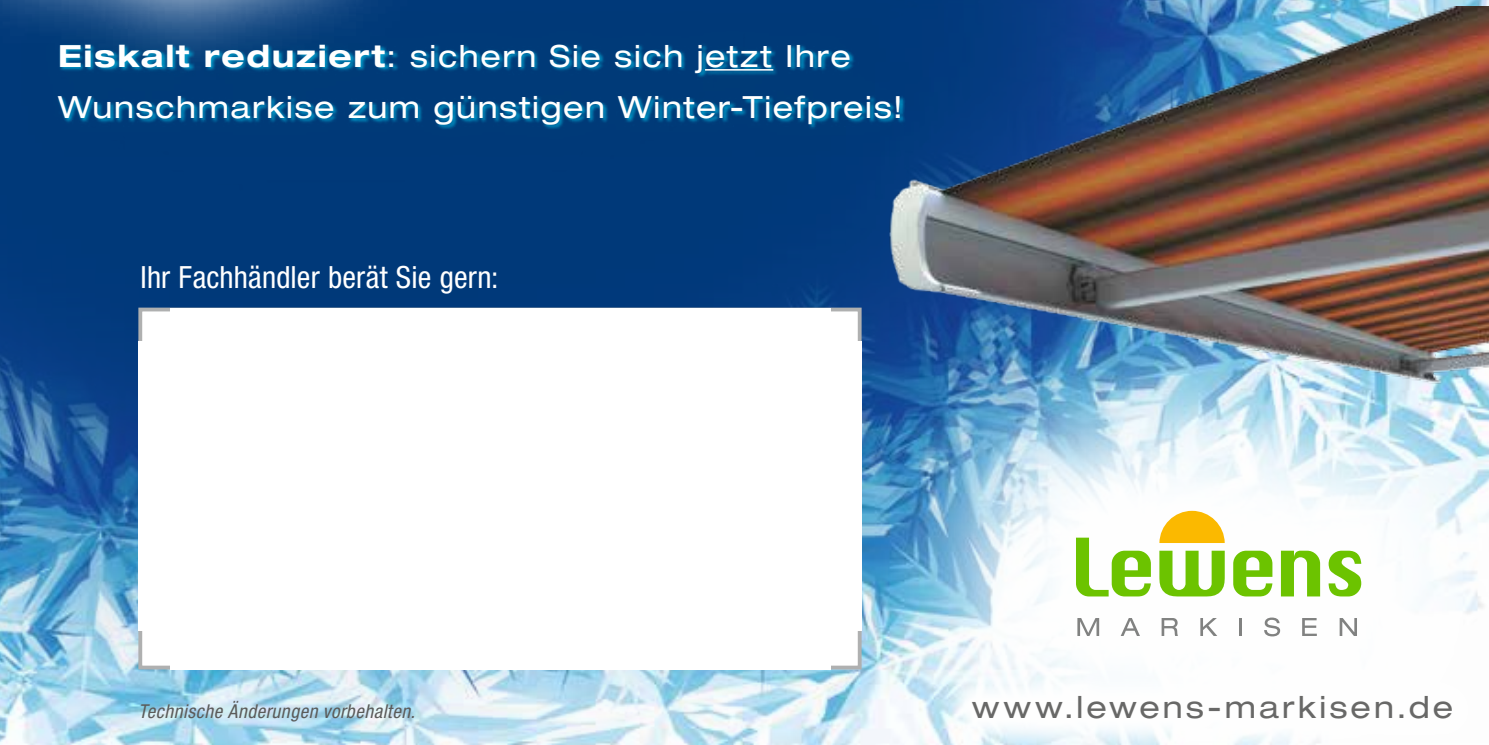
<style>
.page{position:relative;width:1489px;height:745px;background:#fff}
.page>*{position:absolute;margin:0;border:0;box-sizing:border-box;transform-origin:0 0}
.t1{font:expanded 30.5px/51px "Helvetica Neue LT Pro";letter-spacing:.055em;color:#fff}
.t2{font:condensed 30.5px "Helvetica Neue LT Pro";letter-spacing:.005em;color:#fff}
.t3{font:expanded 30.5px "Helvetica Neue LT Pro";letter-spacing:.105em;color:#686867}
.t4{font:italic condensed 19.25px "Helvetica Neue LT Pro";letter-spacing:.025em;color:#5b5b5a}
.s1{font-weight:700}
</style>
<div class="page">
<img style="left:0;top:0;width:1488px;height:744px">
<svg style="left:0;top:0;width:424px;height:80px;background:#1f5089"></svg>
<svg style="left:867px;top:433px;width:621px;height:311px;fill:#f6fbfd"></svg>
<svg style="left:1077px;top:617px;width:22px;height:18px"></svg>
<svg style="left:1120px;top:617px;width:19px;height:18px"></svg>
<svg style="left:1161px;top:617px;width:16px;height:18px"></svg>
<svg style="left:1200px;top:617px;width:17px;height:18px"></svg>
<svg style="left:1239px;top:617px;width:2px;height:18px"></svg>
<svg style="left:1263px;top:617px;width:16px;height:19px"></svg>
<svg style="left:1301px;top:617px;width:15px;height:18px"></svg>
<svg style="left:1339px;top:617px;width:17px;height:18px"></svg>
<svg style="left:1159px;top:510px;width:65px;height:32px"></svg>
<svg style="left:1075px;top:537px;width:75px;height:59px"></svg>
<svg style="left:1233px;top:550px;width:39px;height:46px"></svg>
<svg style="left:1280px;top:550px;width:39px;height:46px"></svg>
<svg style="left:1328px;top:550px;width:33px;height:46px"></svg>
<svg style="left:1159px;top:550px;width:65px;height:46px"></svg>
<div style="left:938px;top:661px;width:547px;height:83px;background:#fff"></div>
<img style="left:838px;top:7px;width:650px;height:426px">
<div style="left:21px;top:5px;width:917px;height:157px;background:#004d6f;opacity:.75"></div>
<hr style="left:705px;top:69px;width:68px;height:2px;background:#fff">
<div style="left:170px;top:307px;width:660px;height:362px;background:#fff"></div>
<div style="left:138px;top:341px;width:723px;height:289px;background:#fff"></div>
<p class="t1" style="left:58px;top:30px;width:846px"><span class="s1">Eiskalt reduziert</span>: sichern Sie sich jetzt Ihre<br>Wunschmarkise zum günstigen Winter-Tiefpreis!</p>
<p class="t2" style="left:140px;top:259px;width:360px">Ihr Fachhändler berät Sie gern:</p>
<p class="t4" style="left:138px;top:699px;width:278px">Technische Änderungen vorbehalten.</p>
<p class="t3" style="left:971px;top:689px;width:483px">www.lewens-markisen.de</p>
</div>
